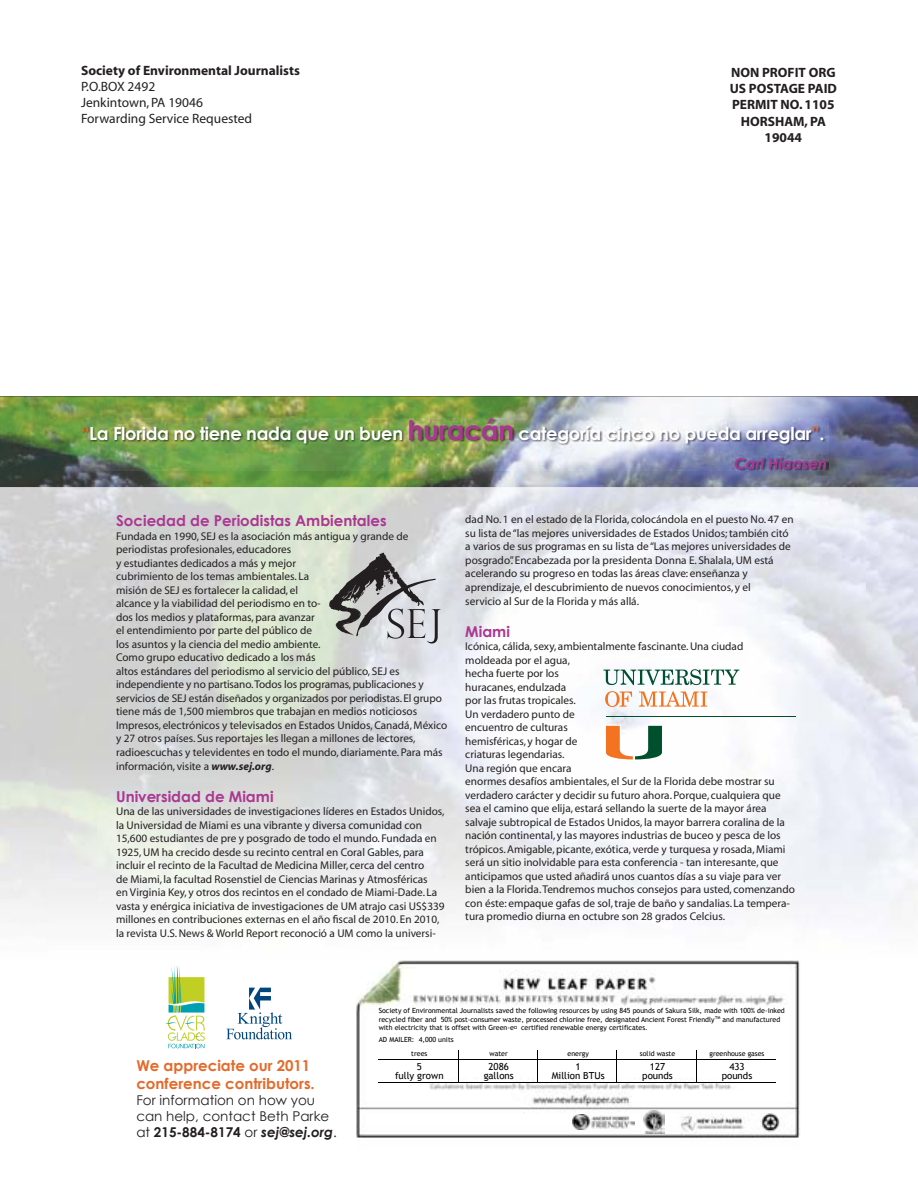
<style>
.page{position:relative;width:918px;height:1188px;background:#fff}
.page>*{position:absolute;margin:0;border:0;box-sizing:border-box;transform-origin:0 0}
.t1{font:700 18px "Century Gothic";letter-spacing:-.02em;color:#fff}
.t2{font:700 15px "Century Gothic";color:#aa3892}
.t3{font:700 15px/18px "Century Gothic";color:#e56a2a}
.t4{font:italic 700 15px "Century Gothic";color:#aa3892}
.t5{font:700 13.5px/16.2px "Myriad";color:#231f20;text-align:center}
.t6{font:13.5px/16.2px "Century Gothic";color:#231f20}
.t7{font:13.5px/16.2px "Myriad";color:#231f20}
.t8{font:11.25px/13.5px "Myriad";color:#231f20}
.t9{font:9.75px/9.1px "Trebuchet MS";color:#000;text-align:center}
.t10{font:7.05px/8.4px "Trebuchet MS";color:#000}
.s1{color:#e56a2a}
.s2{font-size:27px;color:#aa3892}
.s3{font-weight:700;font-style:italic}
.s4{font-weight:700}
</style>
<div class="page">
<img style="left:50px;top:487px;width:868px;height:459px">
<img style="left:0;top:396px;width:918px;height:91px">
<svg style="left:329px;top:553px;width:112px;height:91px;background:#abacac"></svg>
<img style="left:83px;top:419px;width:746px;height:52px">
<svg style="left:605px;top:725px;width:58px;height:36px"></svg>
<svg style="left:603px;top:669px;width:136px;height:16px"></svg>
<svg style="left:605px;top:691px;width:27px;height:16px"></svg>
<svg style="left:639px;top:691px;width:68px;height:16px"></svg>
<hr style="left:606px;top:716px;width:189px;height:1px;background:#00502e">
<img style="left:356px;top:960px;width:444px;height:178px">
<hr style="left:379px;top:1059px;width:79px;height:1px;background:#000">
<hr style="left:379px;top:1082px;width:79px;height:1px;background:#000">
<svg style="left:458px;top:1050px;width:1px;height:32px"></svg>
<hr style="left:458px;top:1059px;width:80px;height:1px;background:#000">
<hr style="left:458px;top:1082px;width:80px;height:1px;background:#000">
<svg style="left:537px;top:1050px;width:1px;height:32px"></svg>
<hr style="left:538px;top:1059px;width:79px;height:1px;background:#000">
<hr style="left:538px;top:1082px;width:79px;height:1px;background:#000">
<svg style="left:617px;top:1050px;width:1px;height:32px"></svg>
<hr style="left:617px;top:1059px;width:79px;height:1px;background:#000">
<hr style="left:617px;top:1082px;width:79px;height:1px;background:#000">
<svg style="left:696px;top:1050px;width:1px;height:32px"></svg>
<hr style="left:696px;top:1059px;width:80px;height:1px;background:#000">
<hr style="left:696px;top:1082px;width:80px;height:1px;background:#000">
<img style="left:643px;top:1111px;width:22px;height:23px">
<img style="left:573px;top:1114px;width:62px;height:15px">
<svg style="left:165px;top:965px;width:40px;height:83px"></svg>
<svg style="left:226px;top:988px;width:66px;height:51px"></svg>
<p class="t5" style="left:81px;top:62px;width:220px">Society of Environmental Journalists</p>
<p class="t7" style="left:81px;top:79px;width:173px">P.O.BOX 2492<br>Jenkintown, PA 19046<br>Forwarding Service Requested</p>
<p class="t5" style="left:730px;top:65px;width:109px">NON PROFIT ORG<br>US POSTAGE PAID<br>PERMIT NO. 1105<br>HORSHAM, PA<br>19044</p>
<h1 class="t1" style="left:81px;top:422px;width:745px"><span class="s1">“</span>La Florida no tiene nada que un buen <span class="s2">huracán</span> categoría cinco no pueda arreglar<span class="s1">”</span>.</h1>
<h2 class="t4" style="left:734px;top:454px;width:94px">Carl Hiaasen</h2>
<h2 class="t2" style="left:116px;top:511px;width:272px">Sociedad de Periodistas Ambientales</h2>
<p class="t8" style="left:116px;top:530px;width:333px">Fundada en 1990, SEJ es la asociación más antigua y grande de periodistas profesionales, educadores<br>y estudiantes dedicados a más y mejor<br>cubrimiento de los temas ambientales. La<br>misión de SEJ es fortalecer la calidad, el<br>alcance y la viabilidad del periodismo en to-<br>dos los medios y plataformas, para avanzar<br>el entendimiento por parte del público de<br>los asuntos y la ciencia del medio ambiente.<br>Como grupo educativo dedicado a los más<br>altos estándares del periodismo al servicio del público, SEJ es independiente y no partisano. Todos los programas, publicaciones y servicios de SEJ están diseñados y organizados por periodistas. El grupo tiene más de 1,500 miembros que trabajan en medios noticiosos Impresos, electrónicos y televisados en Estados Unidos, Canadá, México y 27 otros países. Sus reportajes les llegan a millones de lectores, radioescuchas y televidentes en todo el mundo, diariamente. Para más información, visite a <span class="s3">www.sej.org</span>.</p>
<h2 class="t2" style="left:116px;top:787px;width:159px">Universidad de Miami</h2>
<p class="t8" style="left:116px;top:805px;width:330px">Una de las universidades de investigaciones líderes en Estados Unidos, la Universidad de Miami es una vibrante y diversa comunidad con 15,600 estudiantes de pre y posgrado de todo el mundo. Fundada en 1925, UM ha crecido desde su recinto central en Coral Gables, para incluir el recinto de la Facultad de Medicina Miller, cerca del centro<br>de Miami, la facultad Rosenstiel de Ciencias Marinas y Atmosféricas<br>en Virginia Key, y otros dos recintos en el condado de Miami-Dade. La vasta y enérgica iniciativa de investigaciones de UM atrajo casi US$339 millones en contribuciones externas en el año fiscal de 2010. En 2010, la revista U.S. News &amp; World Report reconoció a UM como la universi-</p>
<p class="t8" style="left:465px;top:513px;width:330px">dad No. 1 en el estado de la Florida, colocándola en el puesto No. 47 en su lista de “las mejores universidades de Estados Unidos; también citó a varios de sus programas en su lista de “Las mejores universidades de posgrado”. Encabezada por la presidenta Donna E. Shalala, UM está acelerando su progreso en todas las áreas clave: enseñanza y aprendizaje, el descubrimiento de nuevos conocimientos, y el<br>servicio al Sur de la Florida y más allá.</p>
<h2 class="t2" style="left:465px;top:622px;width:46px">Miami</h2>
<p class="t8" style="left:465px;top:640px;width:331px">Icónica, cálida, sexy, ambientalmente fascinante. Una ciudad<br>moldeada por el agua,<br>hecha fuerte por los<br>huracanes, endulzada<br>por las frutas tropicales.<br>Un verdadero punto de<br>encuentro de culturas<br>hemisféricas, y hogar de<br>criaturas legendarias.<br>Una región que encara<br>enormes desafíos ambientales, el Sur de la Florida debe mostrar su verdadero carácter y decidir su futuro ahora. Porque, cualquiera que sea el camino que elija, estará sellando la suerte de la mayor área salvaje subtropical de Estados Unidos, la mayor barrera coralina de la nación continental, y las mayores industrias de buceo y pesca de los trópicos. Amigable, picante, exótica, verde y turquesa y rosada, Miami será un sitio inolvidable para esta conferencia - tan interesante, que anticipamos que usted añadirá unos cuantos días a su viaje para ver bien a la Florida. Tendremos muchos consejos para usted, comenzando con éste: empaque gafas de sol, traje de baño y sandalias. La tempera&shy;tura promedio diurna en octubre son 28 grados Celcius.</p>
<h2 class="t3" style="left:136px;top:1056px;width:180px">We appreciate our 2011 conference contributors.</h2>
<p class="t6" style="left:136px;top:1092px;width:202px">For information on how you can help, contact Beth Parke at <span class="s4">215-884-8174</span> or <span class="s3">sej@sej.org</span>.</p>
<p class="t10" style="left:379px;top:1007px;width:408px">Society of Environmental Journalists saved the following resources by using 845 pounds of Sakura Silk, made with 100% de-inked recycled fiber and 50% post-consumer waste, processed chlorine free, designated Ancient Forest Friendly<sup>TM</sup> and manufactured with electricity that is offset with Green-e¨ certified renewable energy certificates.</p>
<p class="t10" style="left:411px;top:1032px;width:44px;line-height:14.1px;text-indent:-33px">AD MAILER: 4,000 units trees</p>
<p class="t10" style="left:490px;top:1049px;width:20px">water</p>
<p class="t10" style="left:568px;top:1049px;width:23px">energy</p>
<p class="t10" style="left:640px;top:1049px;width:37px">solid waste</p>
<p class="t10" style="left:710px;top:1049px;width:56px">greenhouse gases</p>
<p class="t9" style="left:395px;top:1062px;width:50px">5<br>fully grown</p>
<p class="t9" style="left:484px;top:1062px;width:32px">2086 gallons</p>
<p class="t9" style="left:552px;top:1062px;width:54px">1<br>Million BTUs</p>
<p class="t9" style="left:642px;top:1062px;width:32px">127 pounds</p>
<p class="t9" style="left:722px;top:1062px;width:32px">433 pounds</p>
</div>
